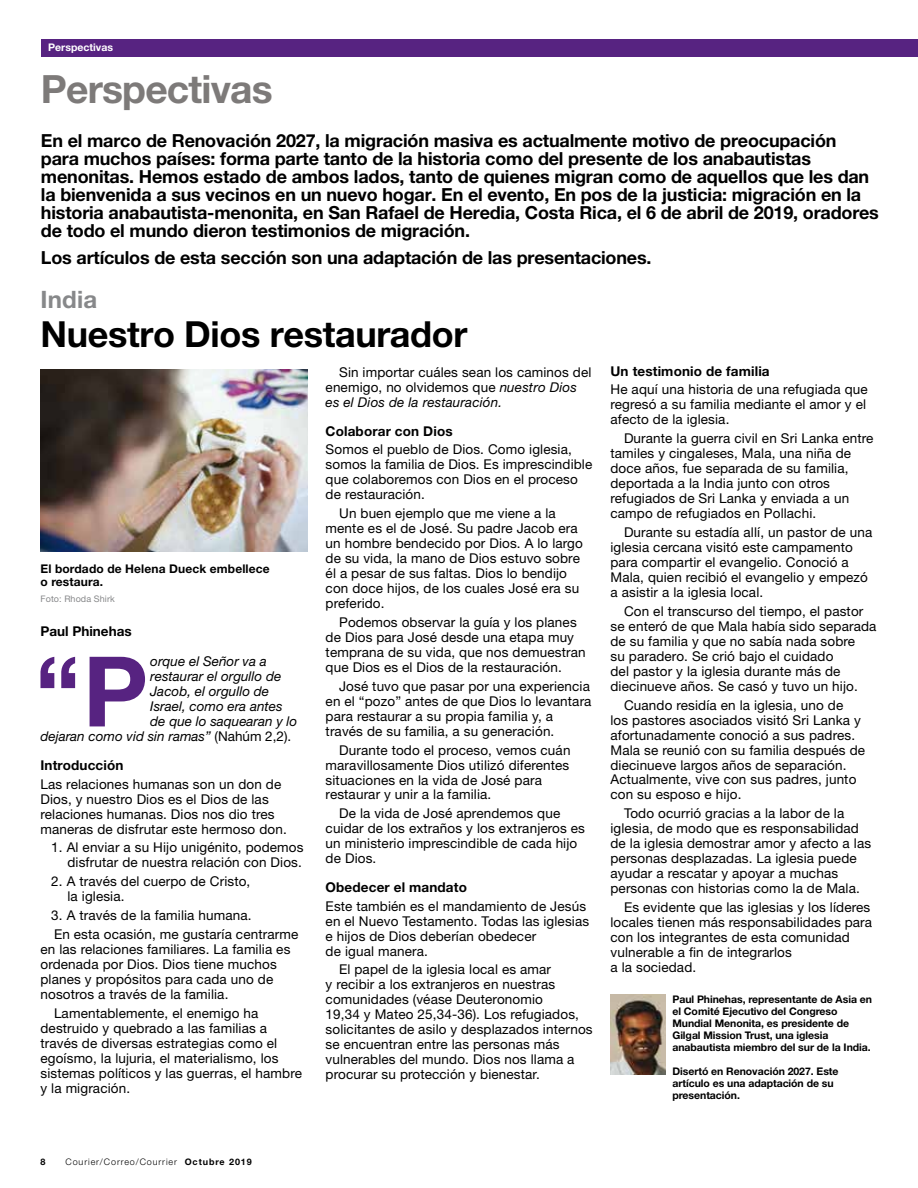
<style>
.page{position:relative;width:918px;height:1188px;background:#fff}
.page>*{position:absolute;margin:0;border:0;box-sizing:border-box;transform-origin:0 0}
.t1{font:700 97.5px "Helvetica Neue LT Std";color:#572381}
.t2{font:700 39px "Helvetica Neue LT Std";letter-spacing:-.02em;color:#7d7a79}
.t3{font:700 36px "Helvetica Neue";letter-spacing:-.01em;color:#000}
.t4{font:700 24px "Helvetica Neue LT Std";letter-spacing:.01em;color:#87888a}
.t5{font:700 18px/18px "Helvetica Neue";letter-spacing:-.01em;color:#000}
.t6{font:13.5px/15px "Helvetica Neue LT Std";letter-spacing:.01em;color:#000}
.t7{font:italic 13.5px "Helvetica Neue LT Std";color:#000}
.t8{font:700 13.5px "Helvetica Neue LT Std";letter-spacing:.01em;color:#000}
.t9{font:700 12px/13.5px "Helvetica Neue LT Std";letter-spacing:.01em;color:#000}
.t10{font:700 10.5px/12px "Helvetica Neue LT Std";letter-spacing:-.005em;color:#000}
.t11{font:700 10.5px "Helvetica Neue";color:#fff}
.t12{font:300 9px "Helvetica Neue LT Std";letter-spacing:.1em;color:#000}
.t13{font:9px "Helvetica Neue LT Std";letter-spacing:.01em;color:#87888a}
.t14{font:700 9px "Helvetica Neue LT Std";color:#000}
.s1{font-style:normal}
.s2{font-style:italic}
.s3{font-weight:700}
</style>
<div class="page">
<img style="left:610px;top:995px;width:56px;height:80px">
<div style="left:42px;top:40px;width:876px;height:17px;background:#572381"></div>
<img style="left:41px;top:369px;width:266px;height:182px">
<p class="t11" style="left:48px;top:41px;width:66px">Perspectivas</p>
<h2 class="t2" style="left:41px;top:65px;width:233px">Perspectivas</h2>
<p class="t5" style="left:41px;top:131px;width:840px">En el marco de Renovación 2027, la migración masiva es actualmente motivo de preocupación para muchos países: forma parte tanto de la historia como del presente de los anabautistas menonitas. Hemos estado de ambos lados, tanto de quienes migran como de aquellos que les dan la bienvenida a sus vecinos en un nuevo hogar. En el evento, En pos de la justicia: migración en la historia anabautista-menonita, en San Rafael de Heredia, Costa Rica, el 6 de abril de 2019, oradores de todo el mundo dieron testimonios de migración.</p>
<h3 class="t5" style="left:41px;top:248px;width:612px">Los artículos de esta sección son una adaptación de las presentaciones.</h3>
<h3 class="t4" style="left:40px;top:285px;width:58px">India</h3>
<h3 class="t3" style="left:40px;top:312px;width:429px">Nuestro Dios restaurador</h3>
<p class="t9" style="left:40px;top:562px;width:231px">El bordado de Helena Dueck embellece o restaura.</p>
<p class="t13" style="left:40px;top:594px;width:76px">Foto: Rhoda Shirk</p>
<p class="t8" style="left:40px;top:623px;width:93px">Paul Phinehas</p>
<h1 class="t1" style="left:35px;top:631px;width:114px">“P</h1>
<p class="t7" style="left:150px;top:654px;width:118px">orque el Señor va a</p>
<p class="t7" style="left:150px;top:669px;width:133px">restaurar el orgullo de</p>
<p class="t7" style="left:150px;top:684px;width:120px">Jacob, el orgullo de</p>
<p class="t7" style="left:150px;top:699px;width:134px">Israel, como era antes</p>
<p class="t7" style="left:150px;top:714px;width:149px">de que lo saquearan y lo</p>
<p class="t7" style="left:41px;top:729px;width:252px">dejaran como vid sin ramas” <span class="s1">(Nahúm 2,2).</span></p>
<p class="t8" style="left:41px;top:757px;width:84px">Introducción</p>
<p class="t6" style="left:41px;top:776px;width:248px">Las relaciones humanas son un don de Dios, y nuestro Dios es el Dios de las relaciones humanas. Dios nos dio tres maneras de disfrutar este hermoso don.</p>
<p class="t6" style="left:51px;top:840px;width:254px;text-align:right">1. Al enviar a su Hijo unigénito, podemos disfrutar de nuestra relación con Dios.</p>
<p class="t6" style="left:68px;top:874px;width:184px;text-indent:-16px">2. A través del cuerpo de Cristo, la iglesia.</p>
<p class="t6" style="left:51px;top:906px;width:248px;line-height:18.8px">3. A través de la familia humana.<br>En esta ocasión, me gustaría centrarme</p>
<p class="t6" style="left:41px;top:941px;width:251px">en las relaciones familiares. La familia es ordenada por Dios. Dios tiene muchos planes y propósitos para cada uno de nosotros a través de la familia.</p>
<p class="t6" style="left:41px;top:1005px;width:263px;text-indent:14px">Lamentablemente, el enemigo ha destruido y quebrado a las familias a través de diversas estrategias como el egoísmo, la lujuria, el materialismo, los sistemas políticos y las guerras, el hambre y la migración.</p>
<p class="t6" style="left:326px;top:365px;width:267px;text-indent:14px">Sin importar cuáles sean los caminos del enemigo, no olvidemos que <span class="s2">nuestro Dios es el Dios de la restauración.</span></p>
<p class="t8" style="left:326px;top:422px;width:129px">Colaborar con Dios</p>
<p class="t6" style="left:326px;top:442px;width:268px">Somos el pueblo de Dios. Como iglesia, somos la familia de Dios. Es imprescindible que colaboremos con Dios en el proceso de restauración.</p>
<p class="t6" style="left:326px;top:506px;width:259px;text-indent:14px">Un buen ejemplo que me viene a la mente es el de José. Su padre Jacob era un hombre bendecido por Dios. A lo largo de su vida, la mano de Dios estuvo sobre él a pesar de sus faltas. Dios lo bendijo con doce hijos, de los cuales José era su preferido.</p>
<p class="t6" style="left:326px;top:614px;width:261px;text-indent:14px">Podemos observar la guía y los planes de Dios para José desde una etapa muy temprana de su vida, que nos demuestran que Dios es el Dios de la restauración.</p>
<p class="t6" style="left:326px;top:678px;width:267px;text-indent:14px">José tuvo que pasar por una experiencia en el “pozo” antes de que Dios lo levantara para restaurar a su propia familia y, a través de su familia, a su generación.</p>
<p class="t6" style="left:326px;top:742px;width:246px;text-indent:14px">Durante todo el proceso, vemos cuán maravillosamente Dios utilizó diferentes situaciones en la vida de José para restaurar y unir a la familia.</p>
<p class="t6" style="left:326px;top:806px;width:261px;text-indent:14px">De la vida de José aprendemos que cuidar de los extraños y los extranjeros es un ministerio imprescindible de cada hijo de Dios.</p>
<p class="t8" style="left:326px;top:879px;width:143px">Obedecer el mandato</p>
<p class="t6" style="left:326px;top:898px;width:265px">Este también es el mandamiento de Jesús en el Nuevo Testamento. Todas las iglesias e hijos de Dios deberían obedecer<br>de igual manera.</p>
<p class="t6" style="left:326px;top:962px;width:269px;text-indent:14px">El papel de la iglesia local es amar<br>y recibir a los extranjeros en nuestras comunidades (véase Deuteronomio<br>19,34 y Mateo 25,34-36). Los refugiados, solicitantes de asilo y desplazados internos se encuentran entre las personas más vulnerables del mundo. Dios nos llama a procurar su protección y bienestar.</p>
<p class="t8" style="left:610px;top:362px;width:161px">Un testimonio de familia</p>
<p class="t6" style="left:610px;top:382px;width:259px;text-align:justify">He aquí una historia de una refugiada que regresó a su familia mediante el amor y el afecto de la iglesia.</p>
<p class="t6" style="left:610px;top:431px;width:265px;text-indent:14px">Durante la guerra civil en Sri Lanka entre tamiles y cingaleses, Mala, una niña de doce años, fue separada de su familia, deportada a la India junto con otros refugiados de Sri Lanka y enviada a un campo de refugiados en Pollachi.</p>
<p class="t6" style="left:610px;top:524px;width:263px;text-indent:14px">Durante su estadía allí, un pastor de una iglesia cercana visitó este campamento para compartir el evangelio. Conoció a Mala, quien recibió el evangelio y empezó a asistir a la iglesia local.</p>
<p class="t6" style="left:610px;top:603px;width:267px;text-indent:14px">Con el transcurso del tiempo, el pastor se enteró de que Mala había sido separada de su familia y que no sabía nada sobre<br>su paradero. Se crió bajo el cuidado<br>del pastor y la iglesia durante más de diecinueve años. Se casó y tuvo un hijo.</p>
<p class="t6" style="left:610px;top:697px;width:256px;text-indent:14px">Cuando residía en la iglesia, uno de<br>los pastores asociados visitó Sri Lanka y afortunadamente conoció a sus padres.<br>Mala se reunió con su familia después de diecinueve largos años de separación.<br>Actualmente, vive con sus padres, junto con su esposo e hijo.</p>
<p class="t6" style="left:610px;top:806px;width:262px;text-indent:14px">Todo ocurrió gracias a la labor de la iglesia, de modo que es responsabilidad de la iglesia demostrar amor y afecto a las personas desplazadas. La iglesia puede ayudar a rescatar y apoyar a muchas personas con historias como la de Mala.</p>
<p class="t6" style="left:610px;top:900px;width:263px;text-indent:14px">Es evidente que las iglesias y los líderes locales tienen más responsabilidades para con los integrantes de esta comunidad vulnerable a fin de integrarlos<br>a la sociedad.</p>
<p class="t10" style="left:672px;top:993px;width:201px">Paul Phinehas, representante de Asia en el Comité Ejecutivo del Congreso Mundial Menonita, es presidente de Gilgal Mission Trust, una iglesia anabautista miembro del sur de la India.</p>
<p class="t10" style="left:672px;top:1065px;width:168px">Disertó en Renovación 2027. Este artículo es una adaptación de su presentación.</p>
<p class="t14" style="left:40px;top:1157px;width:7px">8</p>
<p class="t12" style="left:66px;top:1157px;width:188px">Courier/Correo/Courrier <span class="s3">Octubre 2019</span></p>
</div>
